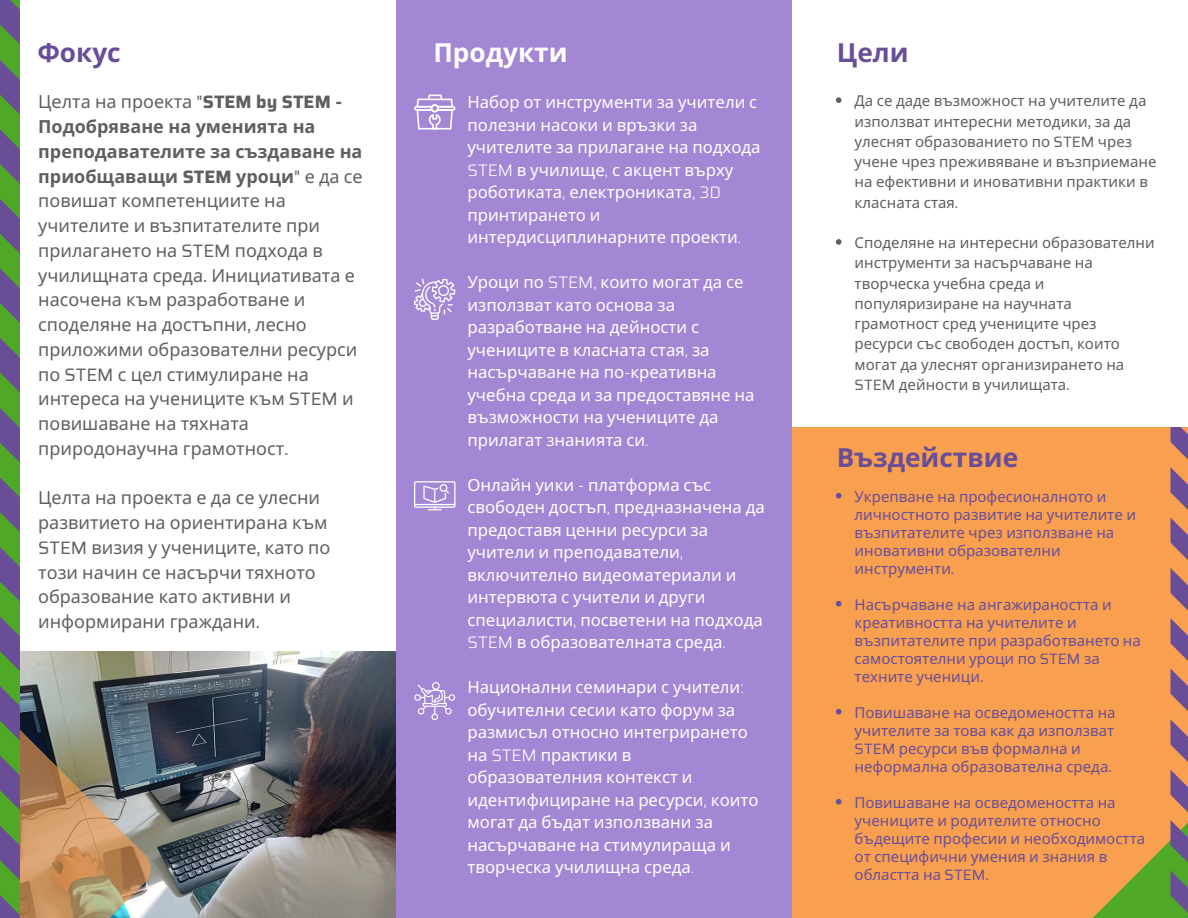
<style>
.page{position:relative;width:1188px;height:918px;background:#fff}
.page>*{position:absolute;margin:0;border:0;box-sizing:border-box;transform-origin:0 0}
.t1{font:700 26.25px "Noto Sans";color:#694e97}
.t2{font:700 26.25px "Noto Sans";color:#fff}
.t3{font:18px/24.8px "Noto Sans";color:#605f60}
.t4{font:16.65px/22.5px "Noto Sans";color:#fff}
.t5{font:15px/18px "Noto Sans";color:#694e97}
.t6{font:15px/20.2px "Noto Sans";color:#605f60}
.s1{font-family:"Saira"}
.s2{font-family:"Saira";font-weight:700}
.s3{font-weight:700}
.s4{font-family:"Saira";font-weight:300}
</style>
<div class="page">
<div style="left:766px;top:427px;width:422px;height:491px;background:#f89f50"></div>
<div style="left:396px;top:0;width:396px;height:918px;background:#a387d4"></div>
<img style="left:153px;top:652px;width:243px;height:266px">
<svg style="left:20px;top:652px;width:133px;height:266px"></svg>
<svg style="left:0;top:0;width:20px;height:918px"></svg>
<svg style="left:414px;top:279px;width:41px;height:41px"></svg>
<svg style="left:414px;top:481px;width:42px;height:29px"></svg>
<svg style="left:414px;top:682px;width:41px;height:38px"></svg>
<svg style="left:414px;top:95px;width:42px;height:34px"></svg>
<svg style="left:836px;top:97px;width:6px;height:6px"></svg>
<svg style="left:836px;top:239px;width:6px;height:6px"></svg>
<svg style="left:836px;top:493px;width:6px;height:6px"></svg>
<svg style="left:836px;top:601px;width:6px;height:6px"></svg>
<svg style="left:836px;top:709px;width:6px;height:6px"></svg>
<svg style="left:835px;top:798px;width:335px;height:120px"></svg>
<svg style="left:1170px;top:427px;width:18px;height:491px"></svg>
<p class="t1" style="left:37px;top:34px;width:85px">Фокус</p>
<p class="t1" style="left:837px;top:34px;width:73px">Цели</p>
<p class="t2" style="left:433px;top:34px;width:136px">Продукти</p>
<h2 class="t3" style="left:38px;top:89px;width:326px">Целта на проекта <span class="s1">"</span><span class="s2">STEM by STEM -<br></span><span class="s3">Подобряване на уменията на преподавателите за създаване на приобщаващи</span> <span class="s2">STEM</span> <span class="s3">уроци</span><span class="s1">"</span> е да се повишат компетенциите на учителите и възпитателите при прилагането на <span class="s1">STEM</span> подхода в училищната среда<span class="s1">.</span> Инициативата е насочена към разработване и споделяне на достъпни<span class="s1">,</span> лесно приложими образователни ресурси по <span class="s1">STEM</span> с цел стимулиране на интереса на учениците към <span class="s1">STEM</span> и повишаване на тяхната природонаучна грамотност<span class="s1">.</span></h2>
<h2 class="t3" style="left:38px;top:485px;width:294px">Целта на проекта е да се улесни развитието на ориентирана към<br><span class="s1">STEM</span> визия у учениците<span class="s1">,</span> като по този начин се насърчи тяхното образование като активни и информирани граждани<span class="s1">.</span></h2>
<h1 class="t4" style="left:467px;top:91px;width:295px">Набор от инструменти за учители с полезни насоки и връзки за учителите за прилагане на подхода<br><span class="s4">STEM</span> в училище<span class="s4">,</span> с акцент върху роботиката<span class="s4">,</span> електрониката<span class="s4">, 3D </span>принтирането и интердисциплинарните проекти<span class="s4">.</span></h1>
<h2 class="t4" style="left:467px;top:271px;width:289px">Уроци по <span class="s4">STEM,</span> които могат да се използват като основа за разработване на дейности с учениците в класната стая<span class="s4">,</span> за насърчаване на по<span class="s4">-</span>креативна учебна среда и за предоставяне на</h2>
<h2 class="t4" style="left:467px;top:406px;width:253px">възможности на учениците да прилагат знанията си<span class="s4">.</span></h2>
<h2 class="t4" style="left:467px;top:473px;width:299px">Онлайн уики <span class="s4">-</span> платформа със свободен достъп<span class="s4">,</span> предназначена да предоставя ценни ресурси за учители и преподаватели<span class="s4">, </span>включително видеоматериали и интервюта с учители и други</h2>
<h1 class="t4" style="left:467px;top:608px;width:297px">специалисти<span class="s4">,</span> посветени на подхода<br><span class="s4">STEM</span> в образователната среда<span class="s4">.</span></h1>
<h1 class="t4" style="left:467px;top:676px;width:293px">Национални семинари с учители<span class="s4">: </span>обучителни сесии като форум за размисъл относно интегрирането на <span class="s4">STEM</span> практики в образователния контекст и идентифициране на ресурси<span class="s4">,</span> които</h1>
<p class="t4" style="left:467px;top:811px;width:265px">могат да бъдат използвани за насърчаване на стимулираща и творческа училищна среда<span class="s4">.</span></p>
<h2 class="t6" style="left:855px;top:90px;width:303px">Да се даде възможност на учителите да използват интересни методики<span class="s1">,</span> за да улеснят образованието по <span class="s1">STEM</span> чрез учене чрез преживяване и възприемане на ефективни и иновативни практики в</h2>
<h2 class="t6" style="left:855px;top:192px;width:105px">класната стая<span class="s1">.</span></h2>
<h2 class="t6" style="left:855px;top:232px;width:302px">Споделяне на интересни образователни инструменти за насърчаване на творческа учебна среда и популяризиране на научната грамотност сред учениците чрез</h2>
<h1 class="t6" style="left:855px;top:333px;width:271px">ресурси със свободен достъп<span class="s1">,</span> които могат да улеснят организирането на<br><span class="s1">STEM</span> дейности в училищата<span class="s1">.</span></h1>
<p class="t1" style="left:837px;top:439px;width:183px">Въздействие</p>
<p class="t5" style="left:855px;top:487px;width:283px">Укрепване на професионалното и личностното развитие на учителите и възпитателите чрез използване на</p>
<p class="t5" style="left:855px;top:541px;width:208px">иновативни образователни инструменти<span class="s1">.</span></p>
<p class="t5" style="left:855px;top:595px;width:288px">Насърчаване на ангажираността и креативността на учителите и възпитателите при разработването на</p>
<h1 class="t5" style="left:855px;top:649px;width:247px">самостоятелни уроци по <span class="s1">STEM</span> за техните ученици<span class="s1">.</span></h1>
<h1 class="t5" style="left:855px;top:703px;width:263px">Повишаване на осведомеността на учителите за това как да използват</h1>
<p class="t5" style="left:855px;top:739px;width:259px"><span class="s1">STEM</span> ресурси във формална и неформална образователна среда<span class="s1">.</span></p>
<p class="t5" style="left:855px;top:793px;width:263px">Повишаване на осведомеността на</p>
<p class="t5" style="left:855px;top:811px;width:292px">учениците и родителите относно бъдещите професии и необходимостта от специфични умения и знания в областта на <span class="s1">STEM.</span></p>
</div>
